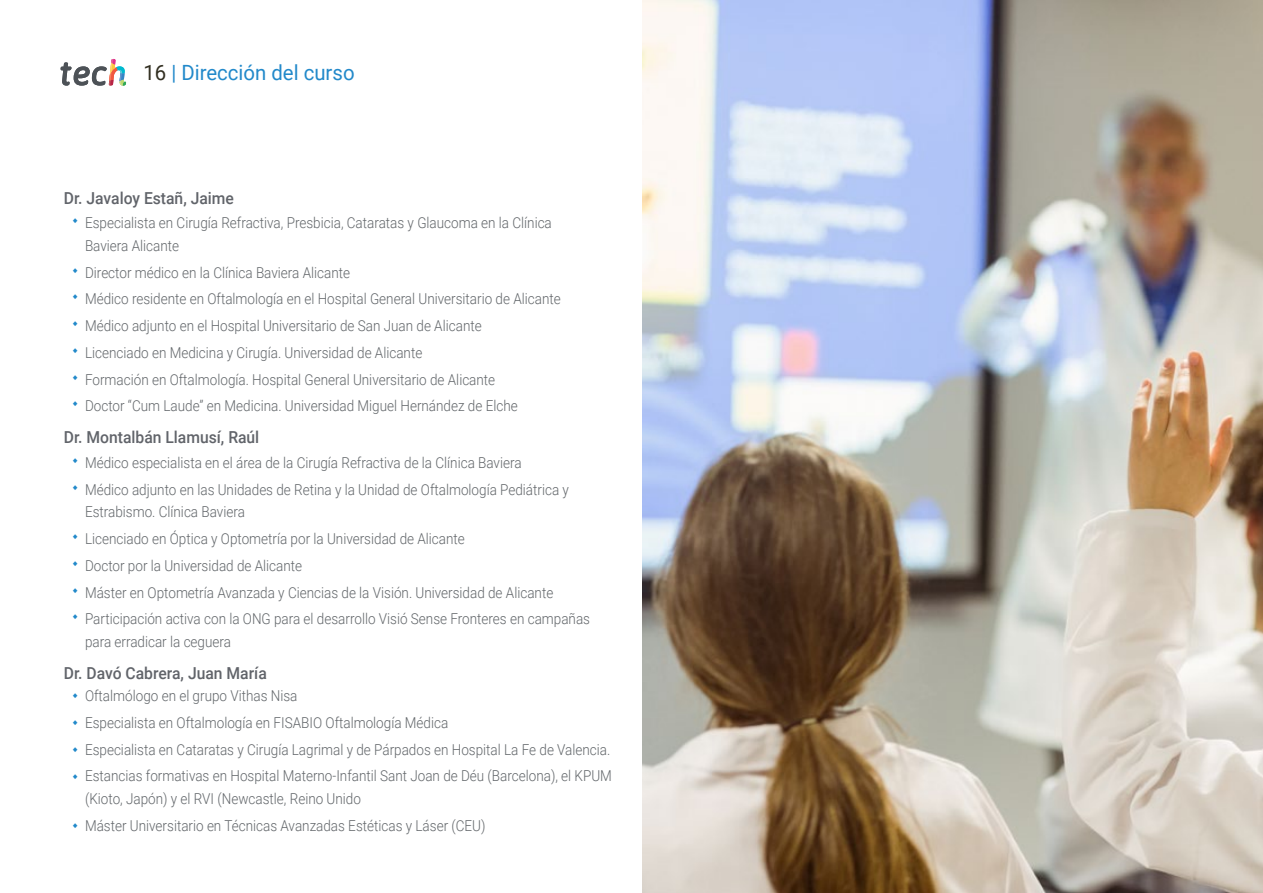
<style>
.page{position:relative;width:1263px;height:893px;background:#fff}
.page>*{position:absolute;margin:0;border:0;box-sizing:border-box;transform-origin:0 0}
.t1{font:21px "Roboto";color:#2289ca}
.t2{font:500 16.5px "Roboto";color:#61646a;scale:.95 1}
.t3{font:300 15px/26.7px "Roboto";color:#62666a;scale:.9 1}
.s1{color:#312e20}
</style>
<div class="page">
<img style="left:642px;top:0;width:621px;height:893px">
<svg style="left:61px;top:59px;width:65px;height:27px"></svg>
<h1 class="t1" style="left:144px;top:57px;width:213px"><span class="s1">16</span> | Dirección del curso</h1>
<p class="t2" style="left:64px;top:186px;width:181px">Dr. Javaloy Estañ, Jaime</p>
<p class="t3" style="left:85px;top:211px;width:520px;line-height:22.5px">Especialista en Cirugía Refractiva, Presbicia, Cataratas y Glaucoma en la Clínica<br>Baviera Alicante</p>
<p class="t3" style="left:85px;top:258px;width:530px">Director médico en la Clínica Baviera Alicante<br>Médico residente en Oftalmología en el Hospital General Universitario de Alicante Médico adjunto en el Hospital Universitario de San Juan de Alicante<br>Licenciado en Medicina y Cirugía. Universidad de Alicante<br>Formación en Oftalmología. Hospital General Universitario de Alicante<br>Doctor “Cum Laude” en Medicina. Universidad Miguel Hernández de Elche</p>
<p class="t2" style="left:64px;top:426px;width:207px">Dr. Montalbán Llamusí, Raúl</p>
<p class="t3" style="left:85px;top:449px;width:539px">Médico especialista en el área de la Cirugía Refractiva de la Clínica Baviera<br>Médico adjunto en las Unidades de Retina y la Unidad de Oftalmología Pediátrica y</p>
<p class="t3" style="left:85px;top:498px;width:563px">Estrabismo. Clínica Baviera<br>Licenciado en Óptica y Optometría por la Universidad de Alicante<br>Doctor por la Universidad de Alicante<br>Máster en Optometría Avanzada y Ciencias de la Visión. Universidad de Alicante Participación activa con la ONG para el desarrollo Visió Sense Fronteres en campañas</p>
<p class="t3" style="left:85px;top:628px;width:164px">para erradicar la ceguera</p>
<p class="t2" style="left:64px;top:661px;width:215px">Dr. Davó Cabrera, Juan María</p>
<p class="t3" style="left:85px;top:682px;width:587px">Oftalmólogo en el grupo Vithas Nisa<br>Especialista en Oftalmología en FISABIO Oftalmología Médica<br>Especialista en Cataratas y Cirugía Lagrimal y de Párpados en Hospital La Fe de Valencia.<br>Estancias formativas en Hospital Materno-Infantil Sant Joan de Déu (Barcelona), el KPUM</p>
<p class="t3" style="left:85px;top:785px;width:446px">(Kioto, Japón) y el RVI (Newcastle, Reino Unido<br>Máster Universitario en Técnicas Avanzadas Estéticas y Láser (CEU)</p>
</div>
